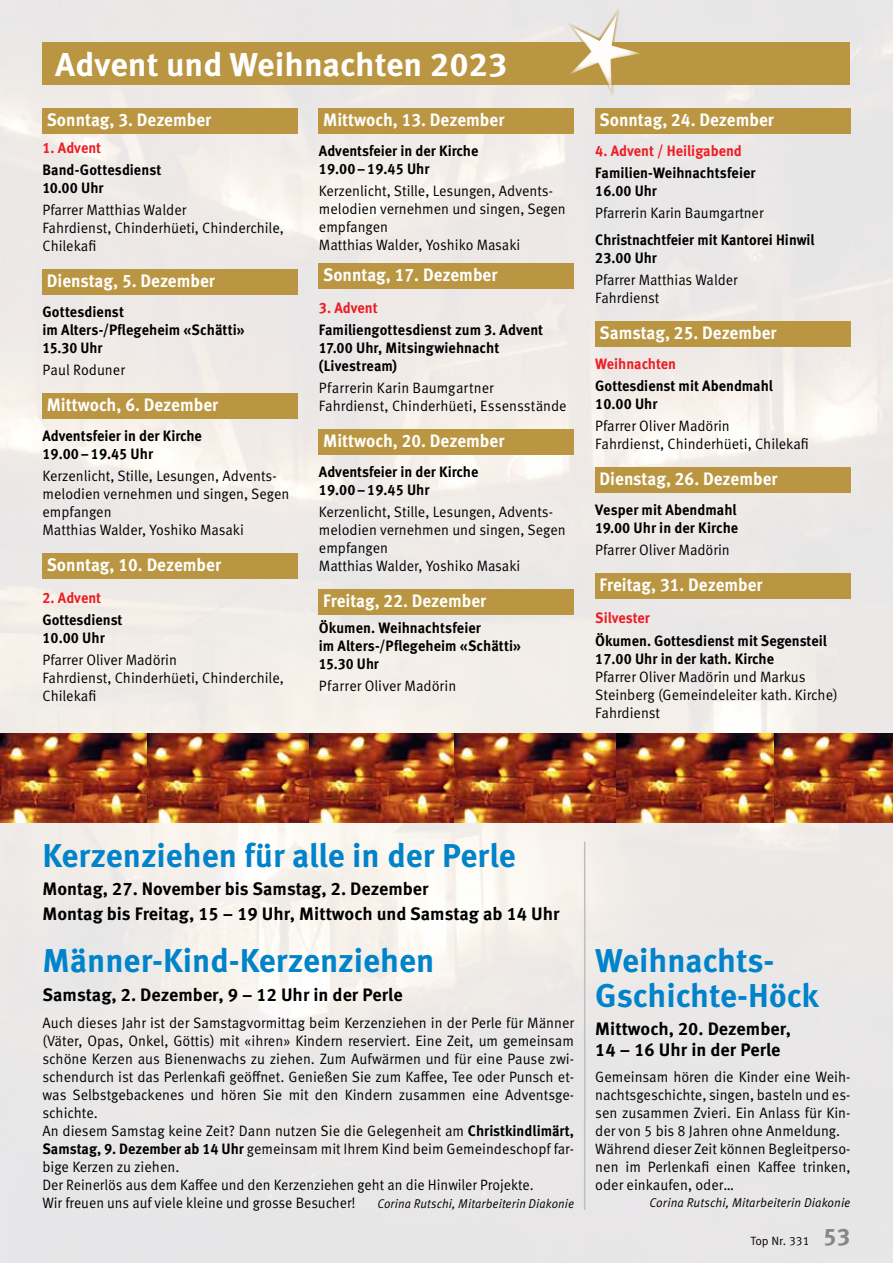
<style>
.page{position:relative;width:893px;height:1263px;background:#fff}
.page>*{position:absolute;margin:0;border:0;box-sizing:border-box;transform-origin:0 0}
.t1{font:700 33px/34.5px "Meta OT";color:#0083ca}
.t2{font:700 33px "Meta OT";color:#fff}
.t3{font:700 18px "Meta OT";color:#fff;scale:.95 1}
.t4{font:700 18px/20.2px "Meta OT";color:#000}
.t5{font:15px/18px "Meta OT";color:#000;scale:.95 1}
.t6{font:700 15px/18px "Meta OT";color:#000;scale:.95 1}
.t7{font:700 15px "Meta OT";color:#ed1d24;scale:.95 1}
.t8{font:15px/18px "Meta OT";color:#000;scale:.94 1}
.t9{font:700 15px/18px "Meta OT";color:#000;scale:.94 1}
.t10{font:italic 12.75px "Meta OT";letter-spacing:.005em;color:#000;scale:.93 1}
.t11{font:italic 12.75px "Meta OT";letter-spacing:.005em;color:#000;scale:.95 1}
.t12{font:12px "Meta OT";color:#000}
.s1{font-weight:700}
.s2{font-weight:700;font-size:24px;color:#939598}
</style>
<div class="page">
<img style="left:0;top:0;width:893px;height:1263px">
<div style="left:43px;top:108px;width:255px;height:26px;background:#bb9642"></div>
<div style="left:43px;top:269px;width:255px;height:26px;background:#bb9642"></div>
<div style="left:43px;top:393px;width:255px;height:26px;background:#bb9642"></div>
<div style="left:43px;top:553px;width:255px;height:26px;background:#bb9642"></div>
<div style="left:43px;top:42px;width:807px;height:43px;background:#bb9642"></div>
<svg style="left:555px;top:5px;width:103px;height:101px"></svg>
<div style="left:319px;top:108px;width:255px;height:26px;background:#bb9642"></div>
<div style="left:319px;top:264px;width:255px;height:25px;background:#bb9642"></div>
<div style="left:319px;top:429px;width:255px;height:26px;background:#bb9642"></div>
<div style="left:319px;top:589px;width:255px;height:26px;background:#bb9642"></div>
<div style="left:595px;top:108px;width:255px;height:26px;background:#bb9642"></div>
<div style="left:595px;top:321px;width:255px;height:26px;background:#bb9642"></div>
<div style="left:595px;top:467px;width:255px;height:26px;background:#bb9642"></div>
<div style="left:595px;top:573px;width:255px;height:26px;background:#bb9642"></div>
<img style="left:0;top:734px;width:893px;height:89px">
<hr style="left:584px;top:842px;width:1px;height:368px;background:#bcbec0">
<h1 class="t2" style="left:55px;top:44px;width:454px">Advent und Weihnachten 2023</h1>
<p class="t3" style="left:323px;top:108px;width:192px">Mittwoch, 13. Dezember</p>
<p class="t6" style="left:319px;top:142px;width:169px">Adventsfeier in der Kirche<br>19.00–19.45 Uhr</p>
<p class="t5" style="left:319px;top:182px;width:261px">Kerzenlicht, Stille, Lesungen, Advents&shy;melodien vernehmen und singen, Segen empfangen<br>Matthias Walder, Yoshiko Masaki</p>
<p class="t3" style="left:323px;top:264px;width:185px">Sonntag, 17. Dezember</p>
<p class="t7" style="left:319px;top:298px;width:63px">3. Advent</p>
<p class="t6" style="left:319px;top:321px;width:238px">Familiengottesdienst zum 3. Advent<br>17.00 Uhr, Mitsingwiehnacht (Livestream)</p>
<p class="t5" style="left:319px;top:379px;width:262px">Pfarrerin Karin Baumgartner<br>Fahrdienst, Chinderhüeti, Essensstände</p>
<p class="t3" style="left:323px;top:429px;width:192px">Mittwoch, 20. Dezember</p>
<p class="t6" style="left:319px;top:463px;width:169px">Adventsfeier in der Kirche<br>19.00–19.45 Uhr</p>
<p class="t5" style="left:319px;top:503px;width:261px">Kerzenlicht, Stille, Lesungen, Advents&shy;melodien vernehmen und singen, Segen empfangen<br>Matthias Walder, Yoshiko Masaki</p>
<p class="t3" style="left:323px;top:589px;width:173px">Freitag, 22. Dezember</p>
<p class="t6" style="left:319px;top:619px;width:214px">Ökumen. Weihnachtsfeier<br>im Alters-/Pflegeheim «Schätti»<br>15.30 Uhr</p>
<p class="t5" style="left:319px;top:677px;width:146px">Pfarrer Oliver Madörin</p>
<p class="t3" style="left:47px;top:108px;width:175px">Sonntag, 3. Dezember</p>
<p class="t7" style="left:43px;top:138px;width:63px">1. Advent</p>
<p class="t6" style="left:43px;top:161px;width:127px">Band-Gottesdienst<br>10.00 Uhr</p>
<p class="t5" style="left:43px;top:201px;width:256px">Pfarrer Matthias Walder<br>Fahrdienst, Chinderhüeti, Chinderchile,<br>Chilekafi</p>
<p class="t3" style="left:47px;top:269px;width:179px">Dienstag, 5. Dezember</p>
<p class="t6" style="left:43px;top:303px;width:214px">Gottesdienst<br>im Alters-/Pflegeheim «Schätti»<br>15.30 Uhr</p>
<p class="t5" style="left:43px;top:361px;width:88px">Paul Roduner</p>
<p class="t3" style="left:47px;top:393px;width:182px">Mittwoch, 6. Dezember</p>
<p class="t6" style="left:43px;top:427px;width:169px">Adventsfeier in der Kirche<br>19.00–19.45 Uhr</p>
<p class="t5" style="left:43px;top:467px;width:261px">Kerzenlicht, Stille, Lesungen, Advents&shy;melodien vernehmen und singen, Segen empfangen<br>Matthias Walder, Yoshiko Masaki</p>
<p class="t3" style="left:47px;top:553px;width:185px">Sonntag, 10. Dezember</p>
<p class="t7" style="left:43px;top:588px;width:63px">2. Advent</p>
<p class="t6" style="left:43px;top:611px;width:86px">Gottesdienst<br>10.00 Uhr</p>
<p class="t5" style="left:43px;top:651px;width:256px">Pfarrer Oliver Madörin<br>Fahrdienst, Chinderhüeti, Chinderchile,<br>Chilekafi</p>
<p class="t3" style="left:600px;top:108px;width:185px">Sonntag, 24. Dezember</p>
<p class="t7" style="left:595px;top:141px;width:156px">4. Advent / Heiligabend</p>
<p class="t6" style="left:595px;top:164px;width:170px">Familien-Weihnachtsfeier<br>16.00 Uhr</p>
<p class="t8" style="left:595px;top:204px;width:180px">Pfarrerin Karin Baumgartner</p>
<p class="t9" style="left:595px;top:231px;width:235px">Christnachtfeier mit Kantorei Hinwil<br>23.00 Uhr</p>
<p class="t8" style="left:595px;top:271px;width:153px">Pfarrer Matthias Walder<br>Fahrdienst</p>
<p class="t3" style="left:600px;top:321px;width:188px">Samstag, 25. Dezember</p>
<p class="t7" style="left:595px;top:354px;width:87px">Weihnachten</p>
<p class="t6" style="left:595px;top:377px;width:188px">Gottesdienst mit Abendmahl<br>10.00 Uhr</p>
<p class="t5" style="left:595px;top:417px;width:226px">Pfarrer Oliver Madörin<br>Fahrdienst, Chinderhüeti, Chilekafi</p>
<p class="t3" style="left:600px;top:467px;width:189px">Dienstag, 26. Dezember</p>
<p class="t6" style="left:595px;top:501px;width:152px">Vesper mit Abendmahl<br>19.00 Uhr in der Kirche</p>
<p class="t5" style="left:595px;top:541px;width:143px">Pfarrer Oliver Madörin</p>
<p class="t3" style="left:600px;top:573px;width:173px">Freitag, 31. Dezember</p>
<p class="t7" style="left:595px;top:608px;width:59px">Silvester</p>
<p class="t6" style="left:595px;top:631px;width:245px">Ökumen. Gottesdienst mit Segensteil<br>17.00 Uhr in der kath. Kirche</p>
<p class="t5" style="left:595px;top:667px;width:257px">Pfarrer Oliver Madörin und Markus<br>Steinberg (Gemeindeleiter kath. Kirche)<br>Fahrdienst</p>
<h1 class="t1" style="left:43px;top:838px;width:475px">Kerzenziehen für alle in der Perle</h1>
<p class="t4" style="left:43px;top:877px;width:519px;line-height:24.5px">Montag, 27. November bis Samstag, 2. Dezember<br>Montag bis Freitag, 15 – 19 Uhr, Mittwoch und Samstag ab 14 Uhr</p>
<h1 class="t1" style="left:43px;top:944px;width:393px">Männer-Kind-Kerzenziehen</h1>
<p class="t4" style="left:43px;top:985px;width:362px">Samstag, 2. Dezember, 9 – 12 Uhr in der Perle</p>
<p class="t5" style="left:43px;top:1014px;width:561px">Auch dieses Jahr ist der Samstagvormittag beim Kerzenziehen in der Perle für Männer (Väter, Opas, Onkel, Göttis) mit «ihren» Kindern reserviert. Eine Zeit, um gemeinsam schöne Kerzen aus Bienenwachs zu ziehen. Zum Aufwärmen und für eine Pause zwi&shy;schendurch ist das Perlenkafi geöffnet. Genießen Sie zum Kaffee, Tee oder Punsch et&shy;was Selbstgebackenes und hören Sie mit den Kindern zusammen eine Adventsge&shy;schichte.<br>An diesem Samstag keine Zeit? Dann nutzen Sie die Gelegenheit am <span class="s1">Christkindlimärt, Samstag, 9. Dezember ab 14 Uhr</span> gemeinsam mit Ihrem Kind beim Gemeindeschopf far&shy;bige Kerzen zu ziehen.<br>Der Reinerlös aus dem Kaffee und den Kerzenziehen geht an die Hinwiler Projekte.<br>Wir freuen uns auf viele kleine und grosse Besucher!</p>
<p class="t10" style="left:377px;top:1196px;width:213px">Corina Rutschi, Mitarbeiterin Diakonie</p>
<h1 class="t1" style="left:595px;top:944px;width:225px">Weihnachts-<br>Gschichte-Höck</h1>
<p class="t4" style="left:595px;top:1019px;width:197px">Mittwoch, 20. Dezember,<br>14 – 16 Uhr in der Perle</p>
<p class="t5" style="left:595px;top:1068px;width:270px">Gemeinsam hören die Kinder eine Weih&shy;nachtsgeschichte, singen, basteln und es&shy;sen zusammen Zvieri. Ein Anlass für Kin&shy;der von 5 bis 8 Jahren ohne Anmeldung.<br>Während dieser Zeit können Begleitperso&shy;nen im Perlenkafi einen Kaffee trinken, oder einkaufen, oder…</p>
<p class="t11" style="left:649px;top:1195px;width:213px">Corina Rutschi, Mitarbeiterin Diakonie</p>
<p class="t12" style="left:750px;top:1234px;width:102px">Top Nr. 331 <span class="s2">53</span></p>
</div>
